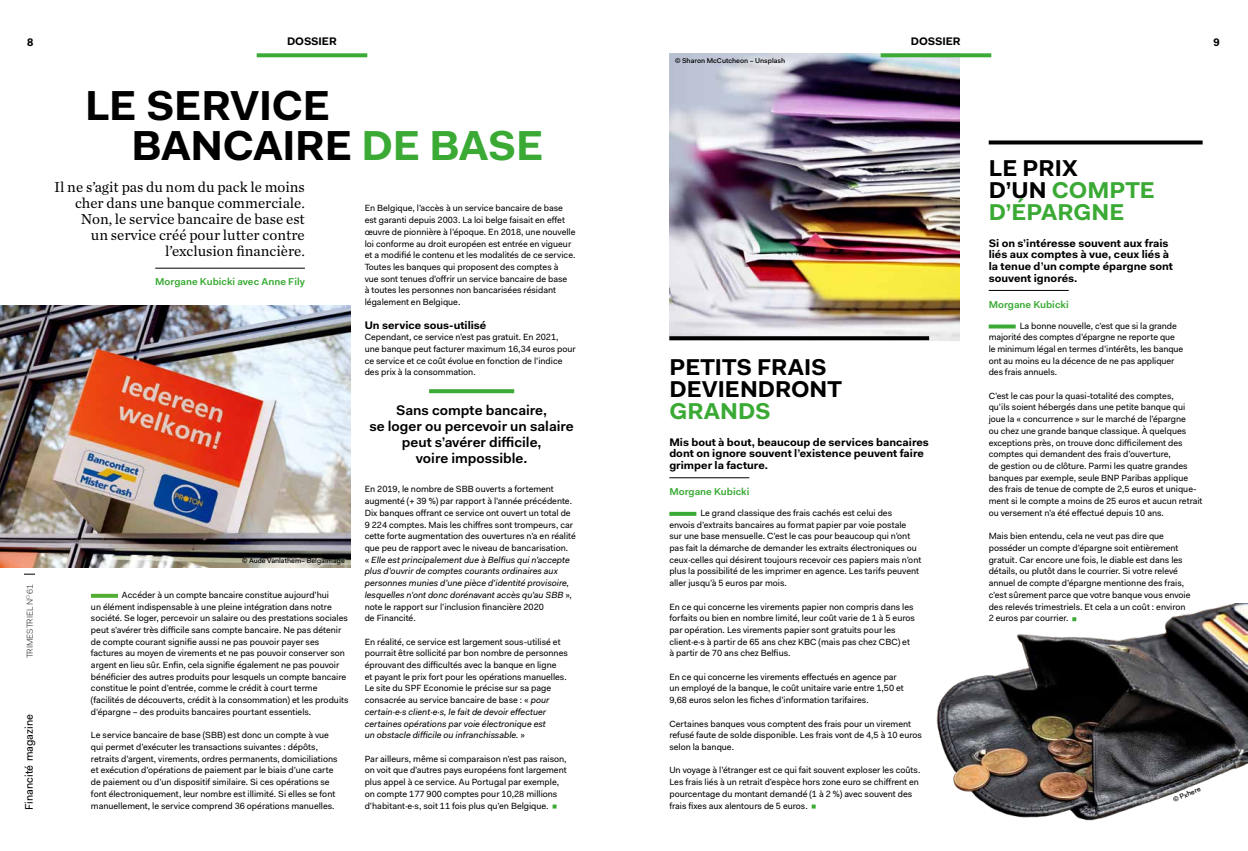
<style>
.page{position:relative;width:1248px;height:851px;background:#fff}
.page>*{position:absolute;margin:0;border:0;box-sizing:border-box;transform-origin:0 0}
.t1{font:700 42px/40px "Fakt Pro";letter-spacing:-.005em;color:#000}
.t2{font:700 23px/22px "Fakt Pro";color:#3aaa35}
.t3{font:700 23px/22px "Fakt Pro";color:#000}
.t4{font:15px/16px "Chronicle Text G1";color:#000;text-align:right}
.t5{font:600 14px/16px "Fakt Pro";color:#000;text-align:center}
.t6{font:700 11px/11.7px "Fakt Pro";color:#000}
.t7{font:11px "Fakt Pro";color:#000}
.t8{font:600 10px "Fakt Pro";color:#3aaa35}
.t9{font:9px/11.7px "Fakt Pro";color:#000}
.t10{font:300 8.5px "Fakt Pro";color:#000}
.t11{font:500 7px "Fakt Pro";color:#000}
.s1{color:#3aaa35}
.s2{font-style:italic}
.s3{color:#000}
</style>
<div class="page">
<hr style="left:988px;top:290px;width:80px;height:1px;background:#000">
<svg style="left:988px;top:324px;width:27px;height:4px"></svg>
<svg style="left:257px;top:53px;width:110px;height:4px"></svg>
<hr style="left:155px;top:268px;width:150px;height:1px;background:#000">
<svg style="left:91px;top:593px;width:27px;height:4px"></svg>
<svg style="left:552px;top:804px;width:4px;height:4px"></svg>
<hr style="left:669px;top:477px;width:80px;height:1px;background:#000">
<svg style="left:669px;top:511px;width:27px;height:4px"></svg>
<svg style="left:811px;top:804px;width:4px;height:4px"></svg>
<img style="left:669px;top:53px;width:290px;height:287px">
<svg style="left:669px;top:336px;width:260px;height:4px"></svg>
<svg style="left:988px;top:140px;width:214px;height:4px"></svg>
<img style="left:0;top:305px;width:350px;height:262px">
<svg style="left:880px;top:53px;width:111px;height:4px"></svg>
<svg style="left:429px;top:389px;width:85px;height:4px"></svg>
<img style="left:936px;top:603px;width:311px;height:218px">
<p class="t6" style="left:287px;top:36px;width:51px">DOSSIER</p>
<p class="t6" style="left:910px;top:36px;width:51px">DOSSIER</p>
<p class="t6" style="left:27px;top:36px;width:8px">8</p>
<p class="t6" style="left:1213px;top:36px;width:8px">9</p>
<p class="t10" style="left:24px;top:658px;width:76px;rotate:-90deg">TRIMESTRIEL N<sup>O</sup> 61</p>
<p class="t7" style="left:22px;top:809px;width:97px;rotate:-90deg">Financité magazine</p>
<h1 class="t1" style="left:131px;top:86px;width:413px;text-indent:-46px">LE SERVICE<br>BANCAIRE <span class="s1">DE BASE</span></h1>
<h3 class="t4" style="left:54px;top:178px;width:252px">Il ne s’agit pas du nom du pack le moins cher dans une banque commerciale.<br>Non, le service bancaire de base est<br>un service créé pour lutter contre l’exclusion financière.</h3>
<p class="t8" style="left:155px;top:275px;width:151px">Morgane Kubicki avec Anne Fily</p>
<p class="t9" style="left:364px;top:202px;width:212px">En Belgique, l’accès à un service bancaire de base est garanti depuis 2003. La loi belge faisait en effet œuvre de pionnière à l’époque. En 2018, une nouvelle loi conforme au droit européen est entrée en vigueur et a modifié le contenu et les modalités de ce service.<br>Toutes les banques qui proposent des comptes à<br>vue sont tenues d’offrir un service bancaire de base<br>à toutes les personnes non bancarisées résidant légalement en Belgique.</p>
<p class="t6" style="left:364px;top:319px;width:123px">Un service sous-utilisé</p>
<p class="t9" style="left:364px;top:331px;width:213px">Cependant, ce service n’est pas gratuit. En 2021,<br>une banque peut facturer maximum 16,34 euros pour ce service et ce coût évolue en fonction de l’indice des prix à la consommation.</p>
<p class="t11" style="left:242px;top:555px;width:104px">© Aude Vanlathem– Belgaimage</p>
<p class="t9" style="left:91px;top:588px;width:259px;text-indent:31px">Accéder à un compte bancaire constitue aujourd’hui<br>un élément indispensable à une pleine intégration dans notre société. Se loger, percevoir un salaire ou des prestations sociales peut s’avérer très difficile sans compte bancaire. Ne pas détenir de compte courant signifie aussi ne pas pouvoir payer ses factures au moyen de virements et ne pas pouvoir conserver son argent en lieu sûr. Enfin, cela signifie également ne pas pouvoir bénéficier des autres produits pour lesquels un compte bancaire constitue le point d’entrée, comme le crédit à court terme (facilités de découverts, crédit à la consommation) et les produits d’épargne – des produits bancaires pourtant essentiels.</p>
<p class="t9" style="left:91px;top:729px;width:248px">Le service bancaire de base (SBB) est donc un compte à vue qui permet d’exécuter les transactions suivantes : dépôts, retraits d’argent, virements, ordres permanents, domiciliations et exécution d’opérations de paiement par le biais d’une carte de paiement ou d’un dispositif similaire. Si ces opérations se font électroniquement, leur nombre est illimité. Si elles se font manuellement, le service comprend 36 opérations manuelles.</p>
<h3 class="t5" style="left:369px;top:401px;width:206px">Sans compte bancaire,<br>se loger ou percevoir un salaire peut s’avérer difficile,<br>voire impossible.</h3>
<p class="t9" style="left:364px;top:483px;width:213px">En 2019, le nombre de SBB ouverts a fortement augmenté (+ 39 %) par rapport à l’année précédente.<br>Dix banques offrant ce service ont ouvert un total de 9 224 comptes. Mais les chiffres sont trompeurs, car cette forte augmentation des ouvertures n’a en réalité que peu de rapport avec le niveau de bancarisation.<br>« <span class="s2">Elle est principalement due à Belfius qui n’accepte plus d’ouvrir de comptes courants ordinaires aux personnes munies d’une pièce d’identité provisoire, lesquelles n’ont donc dorénavant accès qu’au SBB</span> », note le rapport sur l’inclusion financière 2020<br>de Financité.</p>
<p class="t9" style="left:364px;top:635px;width:205px">En réalité, ce service est largement sous-utilisé et pourrait être sollicité par bon nombre de personnes éprouvant des difficultés avec la banque en ligne<br>et payant le prix fort pour les opérations manuelles.<br>Le site du SPF Economie le précise sur sa page consacrée au service bancaire de base : « <span class="s2">pour certain·e·s client·e·s, le fait de devoir effectuer certaines opérations par voie électronique est<br>un obstacle difficile ou infranchissable.</span> »</p>
<p class="t9" style="left:364px;top:752px;width:203px">Par ailleurs, même si comparaison n’est pas raison, on voit que d’autres pays européens font largement plus appel à ce service. Au Portugal par exemple, on compte 177 900 comptes pour 10,28 millions d’habitant·e·s, soit 11 fois plus qu’en Belgique.</p>
<p class="t11" style="left:675px;top:56px;width:112px">© Sharon McCutcheon – Unsplash</p>
<h2 class="t3" style="left:669px;top:355px;width:174px">PETITS FRAIS<br>DEVIENDRONT</h2>
<h2 class="t2" style="left:669px;top:399px;width:103px">GRANDS</h2>
<p class="t6" style="left:669px;top:436px;width:261px">Mis bout à bout, beaucoup de services bancaires dont on ignore souvent l’existence peuvent faire grimper la facture.</p>
<p class="t8" style="left:669px;top:485px;width:81px">Morgane Kubicki</p>
<p class="t9" style="left:669px;top:506px;width:253px;text-indent:31px">Le grand classique des frais cachés est celui des<br>envois d’extraits bancaires au format papier par voie postale<br>sur une base mensuelle. C’est le cas pour beaucoup qui n’ont pas fait la démarche de demander les extraits électroniques ou ceux·celles qui désirent toujours recevoir ces papiers mais n’ont plus la possibilité de les imprimer en agence. Les tarifs peuvent aller jusqu’à 5 euros par mois.</p>
<p class="t9" style="left:669px;top:600px;width:247px">En ce qui concerne les virements papier non compris dans les forfaits ou bien en nombre limité, leur coût varie de 1 à 5 euros par opération. Les virements papier sont gratuits pour les client·e·s à partir de 65 ans chez KBC (mais pas chez CBC) et à partir de 70 ans chez Belfius.</p>
<p class="t9" style="left:669px;top:670px;width:236px">En ce qui concerne les virements effectués en agence par un employé de la banque, le coût unitaire varie entre 1,50 et<br>9,68 euros selon les fiches d’information tarifaires.</p>
<p class="t9" style="left:669px;top:717px;width:254px">Certaines banques vous comptent des frais pour un virement refusé faute de solde disponible. Les frais vont de 4,5 à 10 euros selon la banque.</p>
<p class="t9" style="left:669px;top:764px;width:252px">Un voyage à l’étranger est ce qui fait souvent exploser les coûts.<br>Les frais liés à un retrait d’espèce hors zone euro se chiffrent en pourcentage du montant demandé (1 à 2 %) avec souvent des frais fixes aux alentours de 5 euros.</p>
<h2 class="t2" style="left:988px;top:157px;width:168px"><span class="s3">LE PRIX<br>D’UN</span> COMPTE<br>D’ÉPARGNE</h2>
<p class="t6" style="left:988px;top:237px;width:186px">Si on s’intéresse souvent aux frais liés aux comptes à vue, ceux liés à la tenue d’un compte épargne sont souvent ignorés.</p>
<p class="t8" style="left:988px;top:297px;width:81px">Morgane Kubicki</p>
<p class="t9" style="left:988px;top:319px;width:196px;text-indent:31px">La bonne nouvelle, c’est que si la grande majorité des comptes d’épargne ne reporte que le minimum légal en termes d’intérêts, les banque ont au moins eu la décence de ne pas appliquer des frais annuels.</p>
<p class="t9" style="left:988px;top:389px;width:215px">C’est le cas pour la quasi-totalité des comptes,<br>qu’ils soient hébergés dans une petite banque qui joue la « concurrence » sur le marché de l’épargne<br>ou chez une grande banque classique. À quelques exceptions près, on trouve donc difficilement des comptes qui demandent des frais d’ouverture,<br>de gestion ou de clôture. Parmi les quatre grandes banques par exemple, seule BNP Paribas applique des frais de tenue de compte de 2,5 euros et unique&shy;ment si le compte a moins de 25 euros et aucun retrait ou versement n’a été effectué depuis 10 ans.</p>
<p class="t9" style="left:988px;top:530px;width:203px">Mais bien entendu, cela ne veut pas dire que posséder un compte d’épargne soit entièrement gratuit. Car encore une fois, le diable est dans les détails, ou plutôt dans le courrier. Si votre relevé annuel de compte d’épargne mentionne des frais, c’est sûrement parce que votre banque vous envoie des relevés trimestriels. Et cela a un coût : environ 2 euros par courrier.</p>
<p class="t11" style="left:1171px;top:795px;width:31px;rotate:-23deg">© Pxhere</p>
</div>
